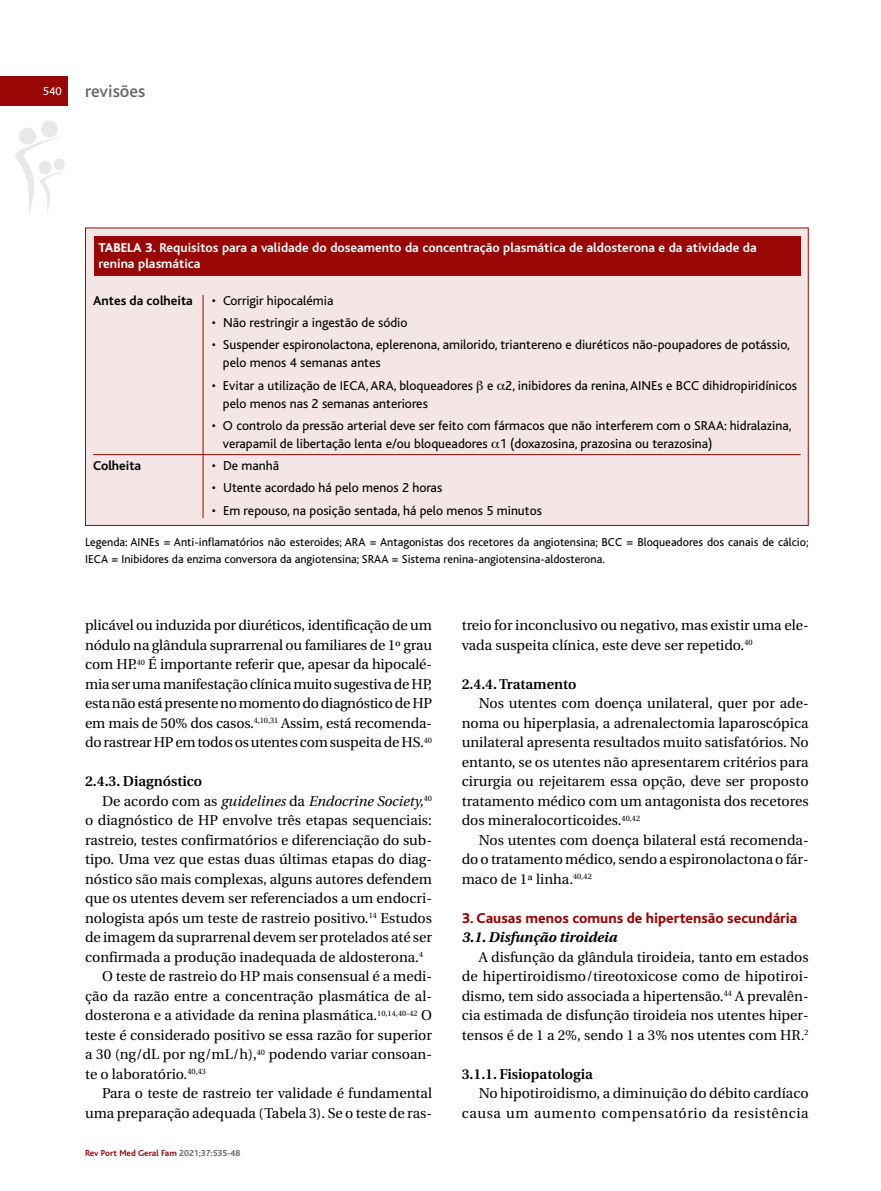
<style>
.page{position:relative;width:881px;height:1191px;background:#fff}
.page>*{position:absolute;margin:0;border:0;box-sizing:border-box;transform-origin:0 0}
.t1{font:500 18px "Bliss";color:#666}
.t2{font:800 15px "Bliss";color:#980605}
.t3{font:14.25px/19.5px "Utopia";color:#000;text-align:justify}
.t4{font:600 14.25px "Utopia";color:#000}
.t5{font:italic 14.25px "Utopia";color:#000}
.t6{font:italic 700 14.25px "Utopia";color:#000}
.t7{font:13.5px/18px "Bliss";color:#000}
.t8{font:700 13.5px/16.2px "Bliss";color:#fff}
.t9{font:700 13.5px "Bliss";color:#000}
.t10{font:12px/16.5px "Bliss";color:#000}
.t11{font:12px "Bliss";color:#fff}
.t12{font:700 9px "Bliss";color:#980605}
.s1{font-weight:800}
.s2{font-style:normal}
.s3{color:#666}
</style>
<div class="page">
<svg style="left:15px;top:120px;width:50px;height:95px"></svg>
<div style="left:0;top:77px;width:68px;height:29px;background:#980605"></div>
<div style="left:86px;top:228px;width:721px;height:297px;background:#f5e6e6"></div>
<hr style="left:93px;top:454px;width:707px;height:1px;background:#980605">
<div style="left:93px;top:236px;width:707px;height:40px;background:#980605"></div>
<hr style="left:202px;top:295px;width:1px;height:223px;background:#980605">
<p class="t11" style="left:43px;top:87px;width:20px">540</p>
<p class="t1" style="left:85px;top:85px;width:62px">revisões</p>
<p class="t8" style="left:98px;top:241px;width:659px"><span class="s1">TABELA 3.</span> Requisitos para a validade do doseamento da concentração plasmática de aldosterona e da atividade da renina plasmática</p>
<p class="t9" style="left:93px;top:296px;width:101px">Antes da colheita</p>
<p class="t7" style="left:212px;top:293px;width:123px">• Corrigir hipocalémia</p>
<p class="t7" style="left:212px;top:315px;width:197px">• Não restringir a ingestão de sódio</p>
<p class="t7" style="left:223px;top:337px;width:568px;text-indent:-11px">• Suspender espironolactona, eplerenona, amilorido, triantereno e diuréticos não-poupadores de potássio, pelo menos 4 semanas antes</p>
<p class="t7" style="left:223px;top:378px;width:575px;text-indent:-11px">• Evitar a utilização de IECA,ARA, bloqueadores e 2, inibidores da renina,AINEs e BCC dihidropiridínicos pelo menos nas 2 semanas anteriores</p>
<p class="t7" style="left:223px;top:418px;width:570px;text-indent:-11px">• O controlo da pressão arterial deve ser feito com fármacos que não interferem com o SRAA: hidralazina, verapamil de libertação lenta e/ou bloqueadores 1 (doxazosina, prazosina ou terazosina)</p>
<p class="t9" style="left:93px;top:461px;width:50px">Colheita</p>
<p class="t7" style="left:212px;top:458px;width:69px">• De manhã</p>
<p class="t7" style="left:212px;top:480px;width:232px">• Utente acordado há pelo menos 2 horas</p>
<p class="t7" style="left:212px;top:503px;width:331px">• Em repouso, na posição sentada, há pelo menos 5 minutos</p>
<p class="t10" style="left:85px;top:535px;width:724px">Legenda: AINEs = Anti-inflamatórios não esteroides; ARA = Antagonistas dos recetores da angiotensina; BCC = Bloqueadores dos canais de cálcio;<br>IECA = Inibidores da enzima conversora da angiotensina; SRAA = Sistema renina-angiotensina-aldosterona.</p>
<p class="t3" style="left:85px;top:617px;width:348px">plicável ou induzida por diuréticos, identificação de um nódulo na glândula suprarrenal ou familiares de 1º grau com HP.<sup>40</sup> É importante referir que, apesar da hipocalé&shy;mia serumamanifestaçãoclínicamuitosugestivadeHP, estanãoestápresentenomomentododiagnósticodeHP em mais de 50% dos casos.<sup>4,10,31</sup> Assim, está recomenda&shy;dorastrearHPemtodososutentes comsuspeitadeHS.<sup>40</sup></p>
<p class="t4" style="left:85px;top:775px;width:118px">2.4.3. Diagnóstico</p>
<p class="t5" style="left:102px;top:795px;width:331px"><span class="s2">De acordo com as</span> guidelines <span class="s2">da</span> Endocrine Society,<sup>40</sup></p>
<p class="t3" style="left:85px;top:812px;width:348px">o diagnóstico de HP envolve três etapas sequenciais:</p>
<p class="t3" style="left:85px;top:831px;width:348px">rastreio, testes confirmatórios e diferenciação do sub-</p>
<p class="t3" style="left:85px;top:851px;width:348px">tipo. Uma vez que estas duas últimas etapas do diag-</p>
<p class="t3" style="left:85px;top:870px;width:348px">nóstico são mais complexas, alguns autores defendem</p>
<p class="t3" style="left:85px;top:890px;width:348px">que os utentes devem ser referenciados a um endocri-</p>
<p class="t3" style="left:85px;top:909px;width:348px">nologista após um teste de rastreio positivo.<sup>14</sup> Estudos</p>
<p class="t3" style="left:85px;top:929px;width:348px">de imagem da suprarrenal devem ser protelados até ser</p>
<p class="t3" style="left:85px;top:948px;width:339px">confirmada a produção inadequada de aldosterona.<sup>4</sup></p>
<p class="t3" style="left:102px;top:968px;width:331px">O teste de rastreio do HP mais consensual é a medi-</p>
<p class="t3" style="left:85px;top:987px;width:348px">ção da razão entre a concentração plasmática de al-</p>
<p class="t3" style="left:85px;top:1007px;width:348px">dosterona e a atividade da renina plasmática.<sup>10,14,40-42</sup> O</p>
<p class="t3" style="left:85px;top:1026px;width:348px">teste é considerado positivo se essa razão for superior</p>
<p class="t3" style="left:85px;top:1046px;width:348px">a 30 (ng/dL por ng/mL/h),<sup>40</sup> podendo variar consoan-</p>
<p class="t3" style="left:85px;top:1065px;width:122px">te o laboratório.<sup>40,43</sup></p>
<p class="t3" style="left:102px;top:1085px;width:331px">Para o teste de rastreio ter validade é fundamental</p>
<p class="t3" style="left:85px;top:1104px;width:348px">uma preparação adequada (Tabela 3). Se o teste de ras-</p>
<p class="t12" style="left:85px;top:1149px;width:157px">Rev Port Med Geral Fam <span class="s3">2021;37:535-48</span></p>
<p class="t3" style="left:461px;top:617px;width:348px">treio for inconclusivo ou negativo, mas existir uma ele&shy;vada suspeita clínica, este deve ser repetido.<sup>40</sup></p>
<p class="t4" style="left:461px;top:678px;width:116px">2.4.4.Tratamento</p>
<p class="t3" style="left:461px;top:695px;width:348px;text-indent:17px">Nos utentes com doença unilateral, quer por ade&shy;noma ou hiperplasia, a adrenalectomia laparoscópica unilateral apresenta resultados muito satisfatórios. No entanto, se os utentes não apresentarem critérios para cirurgia ou rejeitarem essa opção, deve ser proposto tratamento médico com um antagonista dos recetores dos mineralocorticoides.<sup>40,42</sup></p>
<p class="t3" style="left:461px;top:831px;width:348px;text-indent:17px">Nos utentes com doença bilateral está recomenda&shy;do o tratamento médico, sendo a espironolactona o fár&shy;maco de 1ª linha.<sup>40,42</sup></p>
<p class="t2" style="left:461px;top:913px;width:337px">3. Causas menos comuns de hipertensão secundária</p>
<p class="t6" style="left:461px;top:931px;width:156px">3.1. Disfunção tiroideia</p>
<p class="t3" style="left:461px;top:948px;width:348px;text-indent:17px">A disfunção da glândula tiroideia, tanto em estados de hipertiroidismo/tireotoxicose como de hipotiroi&shy;dismo, tem sido associada a hipertensão.<sup>44</sup> A prevalên&shy;cia estimada de disfunção tiroideia nos utentes hiper&shy;tensos é de 1 a 2%, sendo 1 a 3% nos utentes com HR.<sup>2</sup></p>
<p class="t4" style="left:461px;top:1068px;width:133px">3.1.1. Fisiopatologia</p>
<p class="t3" style="left:461px;top:1085px;width:348px;text-align:right">No hipotiroidismo, a diminuição do débito cardíaco causa um aumento compensatório da resistência</p>
</div>
